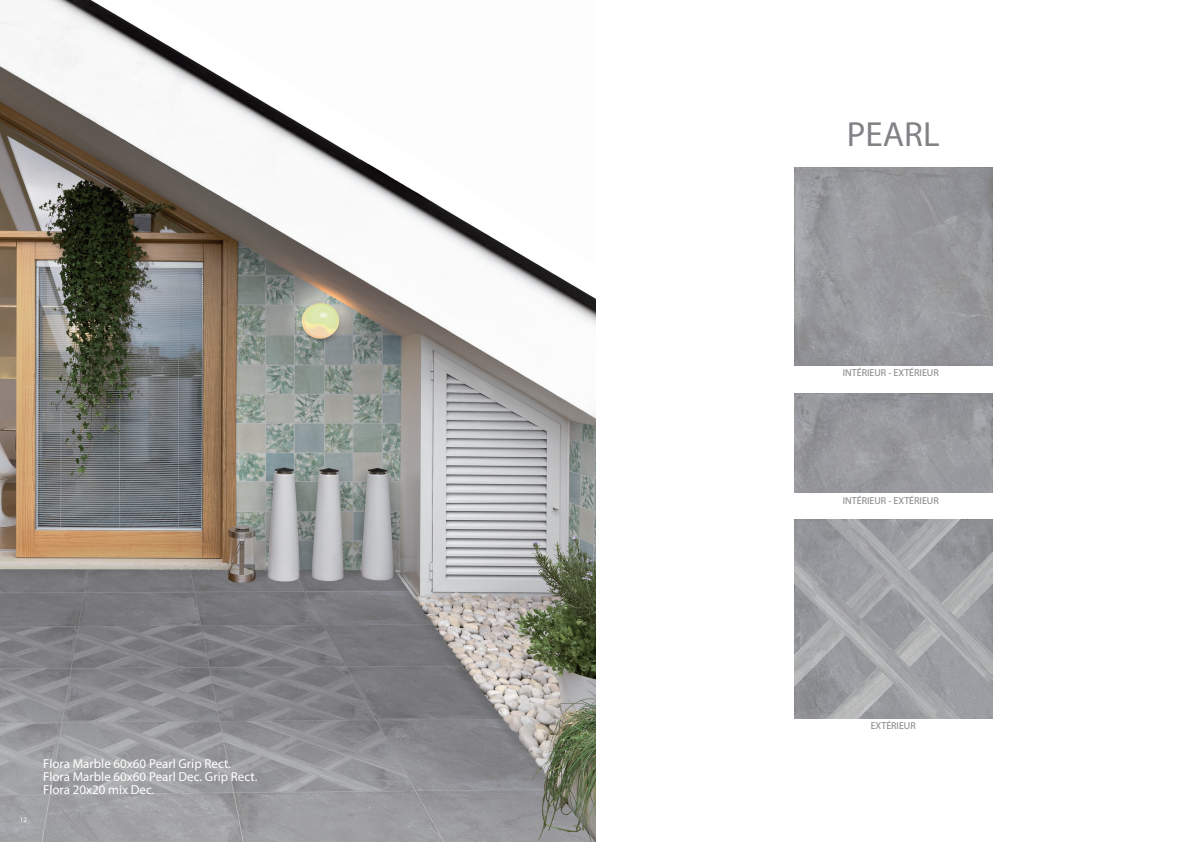
<style>
.page{position:relative;width:1191px;height:842px;background:#fff}
.page>*{position:absolute;margin:0;border:0;box-sizing:border-box;transform-origin:0 0}
.t1{font:35px "Myriad Pro";color:#808285}
.t2{font:13px "Myriad Pro";color:#fff}
.t3{font:10px "Myriad Pro";color:#808285}
.t4{font:7px "Myriad Pro";color:#fff}
</style>
<div class="page">
<img style="left:0;top:0;width:595px;height:842px">
<img style="left:794px;top:167px;width:198px;height:199px">
<img style="left:794px;top:520px;width:198px;height:198px">
<img style="left:794px;top:393px;width:198px;height:99px">
<p class="t4" style="left:20px;top:815px;width:9px">12</p>
<p class="t2" style="left:43px;top:755px;width:189px">Flora Marble 60x60 Pearl Grip Rect.</p>
<p class="t2" style="left:43px;top:768px;width:216px">Flora Marble 60x60 Pearl Dec. Grip Rect.</p>
<p class="t2" style="left:43px;top:781px;width:113px">Flora 20x20 mix Dec.</p>
<p class="t1" style="left:847px;top:113px;width:94px">PEARL</p>
<p class="t3" style="left:843px;top:367px;width:97px">INTÉRIEUR - EXTÉRIEUR</p>
<p class="t3" style="left:843px;top:495px;width:97px">INTÉRIEUR - EXTÉRIEUR</p>
<p class="t3" style="left:870px;top:719px;width:47px">EXTÉRIEUR</p>
</div>
